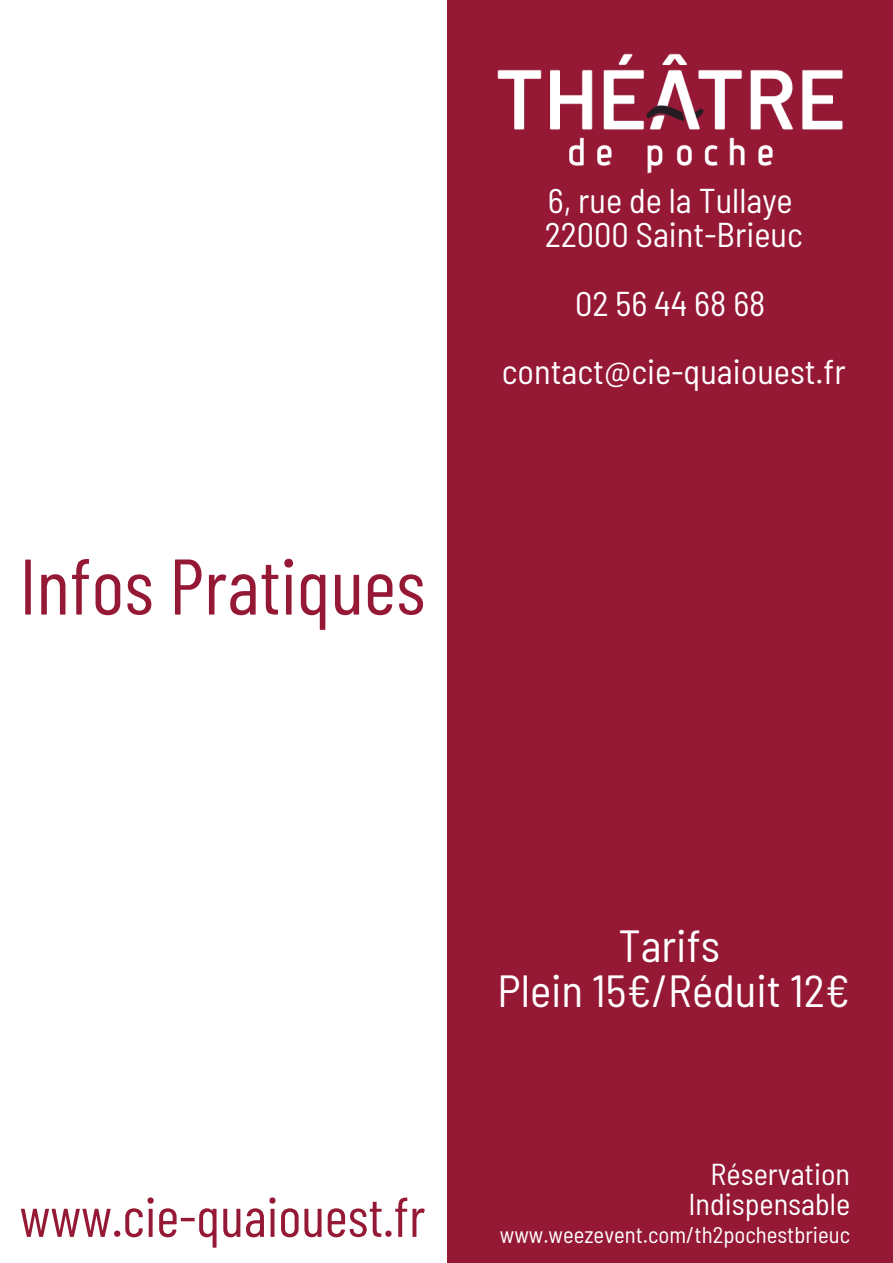
<style>
.page{position:relative;width:893px;height:1263px;background:#fff}
.page>*{position:absolute;margin:0;border:0;box-sizing:border-box;transform-origin:0 0}
.t1{font:78.6px "Barlow Condensed";color:#951835}
.t2{font:55.57px "Barlow Condensed";color:#951835}
.t3{font:semi-condensed 44.92px/44.7px "Barlow";color:#fff;text-align:center}
.t4{font:semi-condensed 34.42px/34.2px "Barlow";color:#fff}
.t5{font:semi-condensed 30.22px/30.2px "Barlow";color:#fff;text-align:right}
.t6{font:semi-condensed 22.73px "Barlow";color:#fff}
</style>
<div class="page">
<div style="left:446px;top:0;width:447px;height:1263px;background:#951835"></div>
<img style="left:446px;top:0;width:397px;height:226px">
<h1 class="t1" style="left:20px;top:536px;width:407px">Infos Pratiques</h1>
<p class="t4" style="left:545px;top:182px;width:260px">6, rue de la Tullaye<br>22000 Saint-Brieuc</p>
<p class="t4" style="left:502px;top:268px;width:346px;line-height:68.4px;text-align:center">02 56 44 68 68 contact@cie-quaiouest.fr</p>
<h2 class="t2" style="left:20px;top:1181px;width:407px">www.cie-quaiouest.fr</h2>
<h3 class="t3" style="left:497px;top:922px;width:354px">Tarifs<br>Plein 15€/Réduit 12€</h3>
<p class="t5" style="left:688px;top:1157px;width:163px">Réservation<br>Indispensable</p>
<p class="t6" style="left:500px;top:1220px;width:352px">www.weezevent.com/th2pochestbrieuc</p>
</div>
